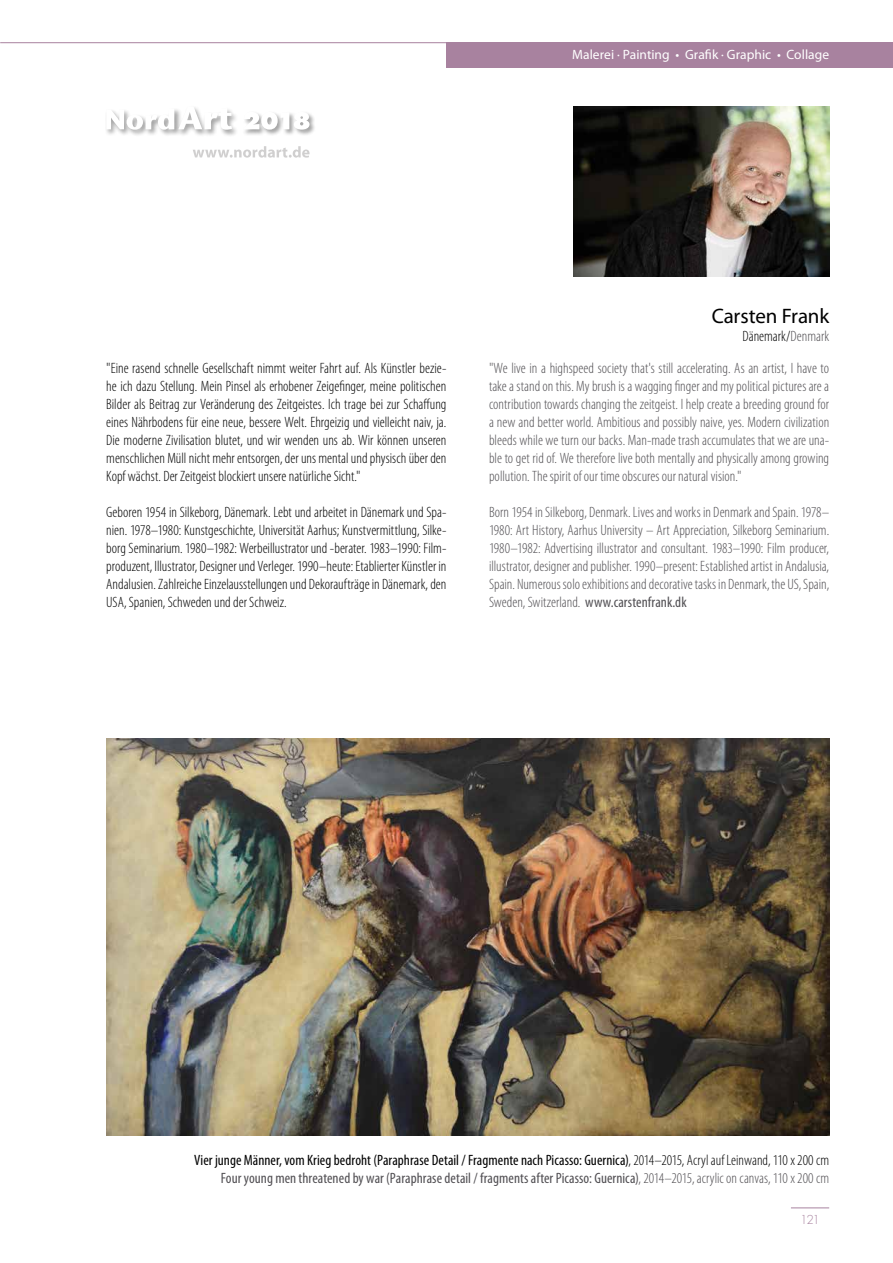
<style>
.page{position:relative;width:893px;height:1263px;background:#fff}
.page>*{position:absolute;margin:0;border:0;box-sizing:border-box;transform-origin:0 0}
.t1{font:21px "Myriad Pro";letter-spacing:-.01em;color:#000}
.t2{font:300 condensed 15px/18px "Myriad Pro";color:#000;text-align:justify}
.t3{font:300 condensed 15px/18px "Myriad Pro";color:#514f53;text-align:justify}
.t4{font:condensed 15px/18px "Myriad Pro";letter-spacing:.005em;color:#000;text-align:right}
.t5{font:13.5px "Myriad Pro";letter-spacing:.005em;color:#fff}
.t6{font:300 12px "Futura Std";color:#a8829f}
.s1{color:#514f53}
.s2{font-weight:400}
.s3{font-weight:300}
.s4{font-weight:300;color:#514f53}
</style>
<div class="page">
<div style="left:446px;top:43px;width:447px;height:25px;background:#a8829f"></div>
<hr style="left:0;top:42px;width:447px;height:1px;background:#a8829f">
<hr style="left:791px;top:1207px;width:38px;height:1px;background:#a8829f">
<svg style="left:193px;top:146px;width:117px;height:12px"></svg>
<div style="left:105px;top:107px;width:77px;height:30px;background:#000;opacity:.75"></div>
<div style="left:177px;top:105px;width:62px;height:32px;background:#000;opacity:.75"></div>
<svg style="left:106px;top:106px;width:126px;height:24px"></svg>
<div style="left:242px;top:111px;width:74px;height:25px;background:#000;opacity:.75"></div>
<svg style="left:242px;top:112px;width:68px;height:18px"></svg>
<img style="left:106px;top:739px;width:723px;height:397px">
<img style="left:574px;top:106px;width:255px;height:170px">
<p class="t5" style="left:572px;top:46px;width:258px">Malerei · Painting • Grafik · Graphic • Collage</p>
<p class="t2" style="left:106px;top:359px;width:342px">"Eine rasend schnelle Gesellschaft nimmt weiter Fahrt auf. Als Künstler bezie&shy;he ich dazu Stellung. Mein Pinsel als erhobener Zeigefinger, meine politischen Bilder als Beitrag zur Veränderung des Zeitgeistes. Ich trage bei zur Schaffung eines Nährbodens für eine neue, bessere Welt. Ehrgeizig und vielleicht naiv, ja.<br>Die moderne Zivilisation blutet, und wir wenden uns ab. Wir können unseren menschlichen Müll nicht mehr entsorgen, der uns mental und physisch über den Kopf wächst. Der Zeitgeist blockiert unsere natürliche Sicht."</p>
<p class="t2" style="left:106px;top:503px;width:342px">Geboren 1954 in Silkeborg, Dänemark. Lebt und arbeitet in Dänemark und Spa&shy;nien. 1978–1980: Kunstgeschichte, Universität Aarhus; Kunstvermittlung, Silke&shy;borg Seminarium. 1980–1982: Werbeillustrator und -berater. 1983–1990: Film&shy;produzent, Illustrator, Designer und Verleger. 1990–heute: Etablierter Künstler in Andalusien. Zahlreiche Einzelausstellungen und Dekoraufträge in Dänemark, den USA, Spanien, Schweden und der Schweiz.</p>
<h1 class="t1" style="left:712px;top:303px;width:119px">Carsten Frank</h1>
<p class="t2" style="left:743px;top:327px;width:88px">Dänemark/<span class="s1">Denmark</span></p>
<p class="t3" style="left:489px;top:359px;width:342px">"We live in a highspeed society that's still accelerating. As an artist, I have to take a stand on this. My brush is a wagging finger and my political pictures are a contribution towards changing the zeitgeist. I help create a breeding ground for a new and better world. Ambitious and possibly naive, yes. Modern civilization bleeds while we turn our backs. Man-made trash accumulates that we are una&shy;ble to get rid of. We therefore live both mentally and physically among growing pollution. The spirit of our time obscures our natural vision."</p>
<p class="t3" style="left:489px;top:503px;width:342px">Born 1954 in Silkeborg, Denmark. Lives and works in Denmark and Spain. 1978– 1980: Art History, Aarhus University – Art Appreciation, Silkeborg Seminarium.<br>1980–1982: Advertising illustrator and consultant. 1983–1990: Film producer, illustrator, designer and publisher. 1990–present: Established artist in Andalusia, Spain. Numerous solo exhibitions and decorative tasks in Denmark, the US, Spain, Sweden, Switzerland. <span class="s2">www.carstenfrank.dk</span></p>
<p class="t4" style="left:194px;top:1151px;width:636px">Vier junge Männer, vom Krieg bedroht (Paraphrase Detail / Fragmente nach Picasso: Guernica)<span class="s3">, 2014–2015, Acryl auf Leinwand, 110 x 200 cm<br></span><span class="s1">Four young men threatened by war (Paraphrase detail / fragments after Picasso: Guernica)</span><span class="s4">, 2014–2015, acrylic on canvas, 110 x 200 cm</span></p>
<p class="t6" style="left:800px;top:1212px;width:21px">121</p>
</div>
